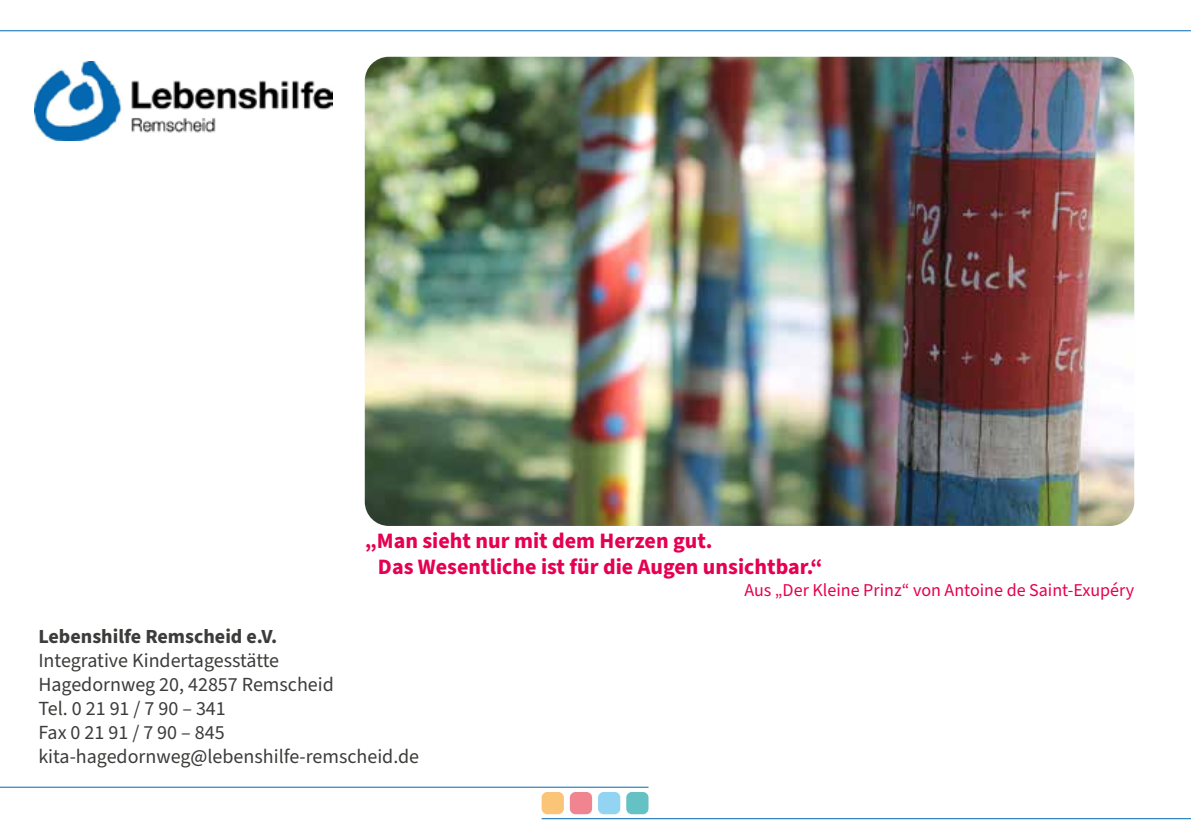
<style>
.page{position:relative;width:1191px;height:840px;background:#fff}
.page>*{position:absolute;margin:0;border:0;box-sizing:border-box;transform-origin:0 0}
.t1{font:700 22px/26.4px "Source Sans Pro";color:#e50051}
.t2{font:20px/24px "Source Sans Pro";color:#3c3c3b}
.t3{font:700 20px "Source Sans Pro";color:#3c3c3b}
.t4{font:18px "Source Sans Pro";color:#e50051}
</style>
<div class="page">
<hr style="left:0;top:30px;width:1191px;height:1px;background:#0069b4">
<hr style="left:0;top:786px;width:648px;height:1px;background:#0069b4">
<div style="left:541px;top:791px;width:23px;height:22px;background:#fbc577;border-radius:6px"></div>
<div style="left:570px;top:791px;width:22px;height:22px;background:#f08590;border-radius:6px"></div>
<div style="left:598px;top:791px;width:22px;height:22px;background:#92d4f1;border-radius:6px"></div>
<div style="left:626px;top:791px;width:22px;height:22px;background:#65c2c4;border-radius:6px"></div>
<hr style="left:541px;top:817px;width:650px;height:1px;background:#0069b4">
<img style="left:365px;top:57px;width:769px;height:468px">
<img style="left:34px;top:61px;width:299px;height:80px">
<p class="t1" style="left:378px;top:527px;width:446px;text-indent:-13px">„Man sieht nur mit dem Herzen gut.<br>Das Wesentliche ist für die Augen unsichtbar.“</p>
<p class="t4" style="left:744px;top:577px;width:391px">Aus „Der Kleine Prinz“ von Antoine de Saint-Exupéry</p>
<p class="t3" style="left:38px;top:622px;width:240px">Lebenshilfe Remscheid e.V.</p>
<p class="t2" style="left:38px;top:648px;width:382px">Integrative Kindertagesstätte<br>Hagedornweg 20, 42857 Remscheid<br>Tel. 0 21 91 / 7 90 – 341<br>Fax 0 21 91 / 7 90 – 845 kita-hagedornweg@lebenshilfe-remscheid.de</p>
</div>
